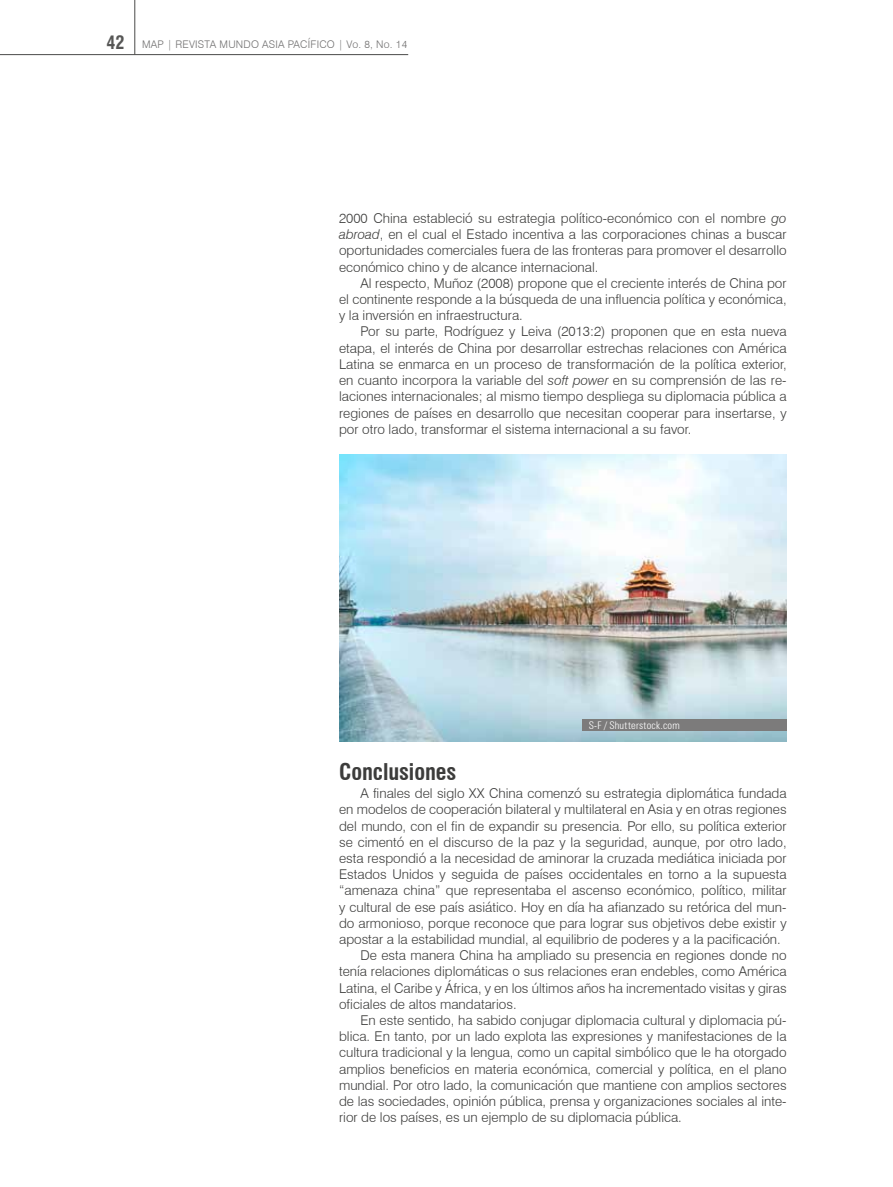
<style>
.page{position:relative;width:893px;height:1187px;background:#fff}
.page>*{position:absolute;margin:0;border:0;box-sizing:border-box;transform-origin:0 0}
.t1{font:700 condensed 22.5px "Swiss 721 BT";letter-spacing:-.005em;color:#3c3c3b}
.t2{font:300 13.5px/16.2px "Swiss 721 BT";color:#3c3c3b;text-align:justify}
.t3{font:300 10.5px "Swiss 721 BT";letter-spacing:.02em;color:#706f6f}
.t4{font:300 condensed 10.5px "Zurich BT";letter-spacing:.02em;color:#fff}
.s1{font-weight:700;font-stretch:condensed;font-size:18px;color:#575756}
.s2{font-style:italic}
</style>
<div class="page">
<img style="left:339px;top:454px;width:448px;height:287px">
<div style="left:582px;top:719px;width:205px;height:11px;background:#7c7b7b"></div>
<hr style="left:0;top:54px;width:408px;height:1px;background:#4a4a49">
<hr style="left:135px;top:0;width:1px;height:55px;background:#4a4a49">
<p class="t3" style="left:106px;top:38px;width:302px"><span class="s1">42</span> MAP | REVISTA MUNDO ASIA PACÍFICO | Vo. 8, No. 14</p>
<p class="t2" style="left:339px;top:210px;width:449px">2000 China estableció su estrategia político-económico con el nombre <span class="s2">go abroad</span>, en el cual el Estado incentiva a las corporaciones chinas a buscar oportunidades comerciales fuera de las fronteras para promover el desarrollo económico chino y de alcance internacional.</p>
<p class="t2" style="left:339px;top:275px;width:449px;text-indent:21px">Al respecto, Muñoz (2008) propone que el creciente interés de China por el continente responde a la búsqueda de una influencia política y económica, y la inversión en infraestructura.</p>
<p class="t2" style="left:339px;top:323px;width:449px;text-indent:21px">Por su parte, Rodríguez y Leiva (2013:2) proponen que en esta nueva etapa, el interés de China por desarrollar estrechas relaciones con América Latina se enmarca en un proceso de transformación de la política exterior, en cuanto incorpora la variable del <span class="s2">soft power</span> en su comprensión de las re&shy;laciones internacionales; al mismo tiempo despliega su diplomacia pública a regiones de países en desarrollo que necesitan cooperar para insertarse, y por otro lado, transformar el sistema internacional a su favor.</p>
<p class="t4" style="left:589px;top:718px;width:93px">S-F / Shutterstock.com</p>
<h1 class="t1" style="left:339px;top:758px;width:119px">Conclusiones</h1>
<p class="t2" style="left:360px;top:785px;width:428px">A finales del siglo XX China comenzó su estrategia diplomática fundada</p>
<p class="t2" style="left:339px;top:801px;width:449px">en modelos de cooperación bilateral y multilateral en Asia y en otras regiones</p>
<p class="t2" style="left:339px;top:817px;width:449px">del mundo, con el fin de expandir su presencia. Por ello, su política exterior</p>
<p class="t2" style="left:339px;top:833px;width:449px">se cimentó en el discurso de la paz y la seguridad, aunque, por otro lado,</p>
<p class="t2" style="left:339px;top:849px;width:449px">esta respondió a la necesidad de aminorar la cruzada mediática iniciada por</p>
<p class="t2" style="left:339px;top:866px;width:449px">Estados Unidos y seguida de países occidentales en torno a la supuesta</p>
<p class="t2" style="left:339px;top:882px;width:449px">“amenaza china” que representaba el ascenso económico, político, militar</p>
<p class="t2" style="left:339px;top:898px;width:449px">y cultural de ese país asiático. Hoy en día ha afianzado su retórica del mun-</p>
<p class="t2" style="left:339px;top:914px;width:449px">do armonioso, porque reconoce que para lograr sus objetivos debe existir y</p>
<p class="t2" style="left:339px;top:930px;width:443px">apostar a la estabilidad mundial, al equilibrio de poderes y a la pacificación.</p>
<p class="t2" style="left:360px;top:947px;width:428px">De esta manera China ha ampliado su presencia en regiones donde no</p>
<p class="t2" style="left:339px;top:963px;width:449px">tenía relaciones diplomáticas o sus relaciones eran endebles, como América</p>
<p class="t2" style="left:339px;top:979px;width:449px">Latina, el Caribe y África, y en los últimos años ha incrementado visitas y giras</p>
<p class="t2" style="left:339px;top:995px;width:179px">oficiales de altos mandatarios.</p>
<p class="t2" style="left:360px;top:1011px;width:428px">En este sentido, ha sabido conjugar diplomacia cultural y diplomacia pú-</p>
<p class="t2" style="left:339px;top:1028px;width:449px">blica. En tanto, por un lado explota las expresiones y manifestaciones de la</p>
<p class="t2" style="left:339px;top:1044px;width:449px">cultura tradicional y la lengua, como un capital simbólico que le ha otorgado</p>
<p class="t2" style="left:339px;top:1060px;width:449px">amplios beneficios en materia económica, comercial y política, en el plano</p>
<p class="t2" style="left:339px;top:1076px;width:449px">mundial. Por otro lado, la comunicación que mantiene con amplios sectores</p>
<p class="t2" style="left:339px;top:1092px;width:449px">de las sociedades, opinión pública, prensa y organizaciones sociales al inte-</p>
<p class="t2" style="left:339px;top:1109px;width:344px">rior de los países, es un ejemplo de su diplomacia pública.</p>
</div>
